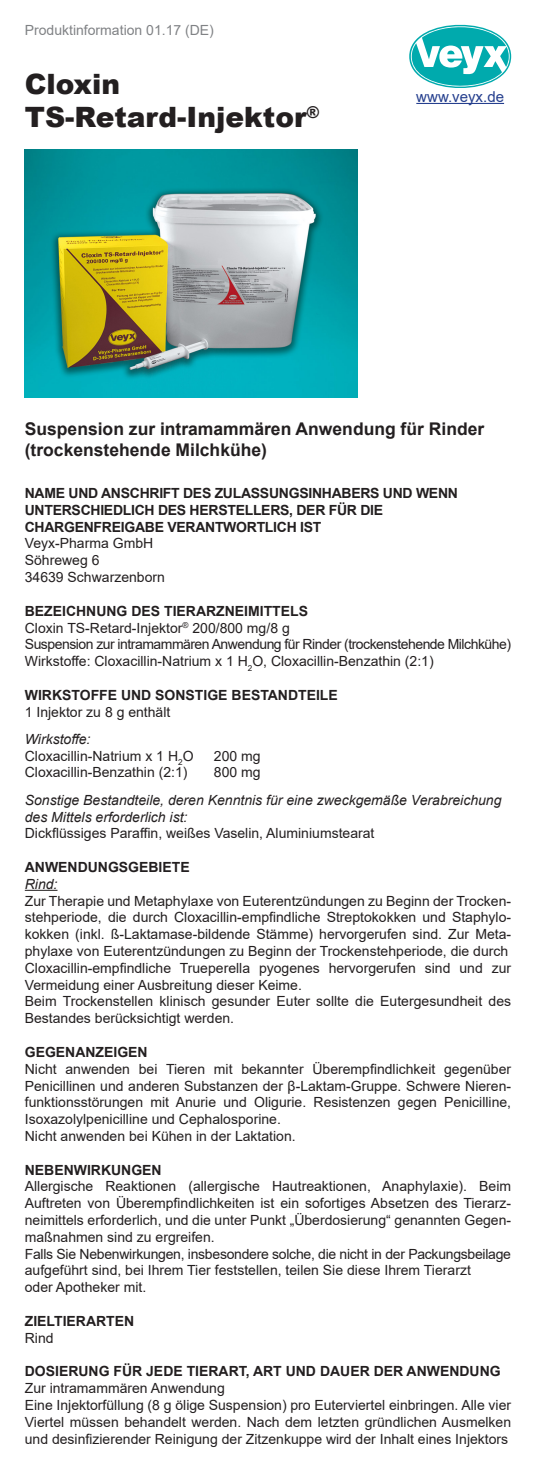
<style>
.page{position:relative;width:536px;height:1474px;background:#fff}
.page>*{position:absolute;margin:0;border:0;box-sizing:border-box;transform-origin:0 0}
.t1{font:900 28px "Arial";color:#231f20}
.t2{font:700 17.5px/21px "Arial";color:#231f20}
.t3{font:15.05px "Arial";color:#253f8e}
.t4{font:14px/16.8px "Arial";color:#231f20;text-align:justify}
.t5{font:700 14px "Arial";color:#231f20}
.t6{font:14px/16.8px "Arial";letter-spacing:-.02em;color:#231f20}
.t7{font:700 14px "Arial";letter-spacing:-.02em;color:#231f20}
.t8{font:italic 14px "Arial";color:#231f20}
.t9{font:14px "Arial";letter-spacing:-.035em;color:#231f20}
.t10{font:14px "Arial";color:#808285}
</style>
<div class="page">
<hr style="left:416px;top:103px;width:88px;height:1px;background:#253f8e">
<img style="left:25px;top:149px;width:332px;height:249px">
<svg style="left:409px;top:25px;width:102px;height:63px"></svg>
<hr style="left:25px;top:889px;width:32px;height:1px;background:#231f20">
<p class="t10" style="left:25px;top:20px;width:191px">Produktinformation 01.17 (DE)</p>
<p class="t1" style="left:25px;top:63px;width:97px">Cloxin</p>
<p class="t1" style="left:25px;top:97px;width:296px">TS-Retard-Injektor<sup>®</sup></p>
<p class="t3" style="left:416px;top:86px;width:89px">www.veyx.de</p>
<p class="t2" style="left:25px;top:419px;width:461px">Suspension zur intramammären Anwendung für Rinder (trockenstehende Milchkühe)</p>
<p class="t7" style="left:25px;top:483px;width:434px">NAME UND ANSCHRIFT DES ZULASSUNGSINHABERS UND WENN</p>
<p class="t7" style="left:25px;top:500px;width:360px">UNTERSCHIEDLICH DES HERSTELLERS, DER FÜR DIE</p>
<p class="t7" style="left:25px;top:517px;width:298px">CHARGENFREIGABE VERANTWORTLICH IST</p>
<p class="t4" style="left:25px;top:535px;width:130px">Veyx-Pharma GmbH</p>
<p class="t4" style="left:25px;top:552px;width:76px">Söhreweg 6</p>
<p class="t4" style="left:25px;top:568px;width:142px">34639 Schwarzenborn</p>
<p class="t5" style="left:25px;top:601px;width:285px">BEZEICHNUNG DES TIERARZNEIMITTELS</p>
<p class="t4" style="left:25px;top:619px;width:266px">Cloxin TS-Retard-Injektor<sup>®</sup> 200/800 mg/8 g</p>
<p class="t9" style="left:25px;top:634px;width:488px">Suspension zur intramammären Anwendung für Rinder (trockenstehende Milchkühe)</p>
<p class="t4" style="left:25px;top:652px;width:410px">Wirkstoffe: Cloxacillin-Natrium x 1 H<sub>2</sub>O, Cloxacillin-Benzathin (2:1)</p>
<p class="t5" style="left:25px;top:685px;width:314px">WIRKSTOFFE UND SONSTIGE BESTANDTEILE</p>
<p class="t4" style="left:25px;top:703px;width:147px">1 Injektor zu 8 g enthält</p>
<p class="t8" style="left:25px;top:730px;width:67px">Wirkstoffe:</p>
<p class="t4" style="left:25px;top:747px;width:170px">Cloxacillin-Natrium x 1 H<sub>2</sub>O</p>
<p class="t4" style="left:214px;top:747px;width:48px">200 mg</p>
<p class="t4" style="left:25px;top:764px;width:164px">Cloxacillin-Benzathin (2:1)</p>
<p class="t4" style="left:214px;top:764px;width:48px">800 mg</p>
<p class="t8" style="left:25px;top:790px;width:478px">Sonstige Bestandteile, deren Kenntnis für eine zweckgemäße Verabreichung</p>
<p class="t8" style="left:25px;top:807px;width:164px">des Mittels erforderlich ist:</p>
<p class="t4" style="left:25px;top:825px;width:351px">Dickflüssiges Paraffin, weißes Vaselin, Aluminiumstearat</p>
<p class="t5" style="left:25px;top:857px;width:166px">ANWENDUNGSGEBIETE</p>
<p class="t8" style="left:25px;top:874px;width:34px">Rind:</p>
<p class="t4" style="left:25px;top:892px;width:488px">Zur Therapie und Metaphylaxe von Euterentzündungen zu Beginn der Trocken&shy;stehperiode, die durch Cloxacillin-empfindliche Streptokokken und Staphylo&shy;kokken (inkl. ß-Laktamase-bildende Stämme) hervorgerufen sind. Zur Meta&shy;phylaxe von Euterentzündungen zu Beginn der Trockenstehperiode, die durch</p>
<p class="t4" style="left:25px;top:959px;width:488px">Cloxacillin-empfindliche Trueperella pyogenes hervorgerufen sind und zur<br>Vermeidung einer Ausbreitung dieser Keime.</p>
<p class="t4" style="left:25px;top:993px;width:488px">Beim Trockenstellen klinisch gesunder Euter sollte die Eutergesundheit des<br>Bestandes berücksichtigt werden.</p>
<p class="t5" style="left:25px;top:1042px;width:124px">GEGENANZEIGEN</p>
<p class="t4" style="left:25px;top:1060px;width:488px">Nicht anwenden bei Tieren mit bekannter Überempfindlichkeit gegenüber Penicillinen und anderen Substanzen der β-Laktam-Gruppe. Schwere Nieren&shy;funktionsstörungen mit Anurie und Oligurie. Resistenzen gegen Penicilline, Isoxazolylpenicilline und Cephalosporine.</p>
<p class="t4" style="left:25px;top:1127px;width:272px">Nicht anwenden bei Kühen in der Laktation.</p>
<p class="t5" style="left:25px;top:1159px;width:138px">NEBENWIRKUNGEN</p>
<p class="t4" style="left:25px;top:1177px;width:488px">Allergische Reaktionen (allergische Hautreaktionen, Anaphylaxie). Beim Auftreten von Überempfindlichkeiten ist ein sofortiges Absetzen des Tierarz&shy;neimittels erforderlich, und die unter Punkt „Überdosierung“ genannten Gegen&shy;maßnahmen sind zu ergreifen.</p>
<p class="t6" style="left:25px;top:1245px;width:488px">Falls Sie Nebenwirkungen, insbesondere solche, die nicht in der Packungsbeilage aufgeführt sind, bei Ihrem Tier feststellen, teilen Sie diese Ihrem Tierarzt</p>
<p class="t4" style="left:25px;top:1278px;width:123px">oder Apotheker mit.</p>
<p class="t5" style="left:25px;top:1310px;width:111px">ZIELTIERARTEN</p>
<p class="t4" style="left:25px;top:1329px;width:30px">Rind</p>
<p class="t5" style="left:25px;top:1361px;width:477px">DOSIERUNG FÜR JEDE TIERART, ART UND DAUER DER ANWENDUNG</p>
<p class="t4" style="left:25px;top:1379px;width:201px">Zur intramammären Anwendung</p>
<p class="t4" style="left:25px;top:1396px;width:488px">Eine Injektorfüllung (8 g ölige Suspension) pro Euterviertel einbringen. Alle vier</p>
<p class="t4" style="left:25px;top:1413px;width:488px">Viertel müssen behandelt werden. Nach dem letzten gründlichen Ausmelken und desinfizierender Reinigung der Zitzenkuppe wird der Inhalt eines Injektors</p>
</div>
